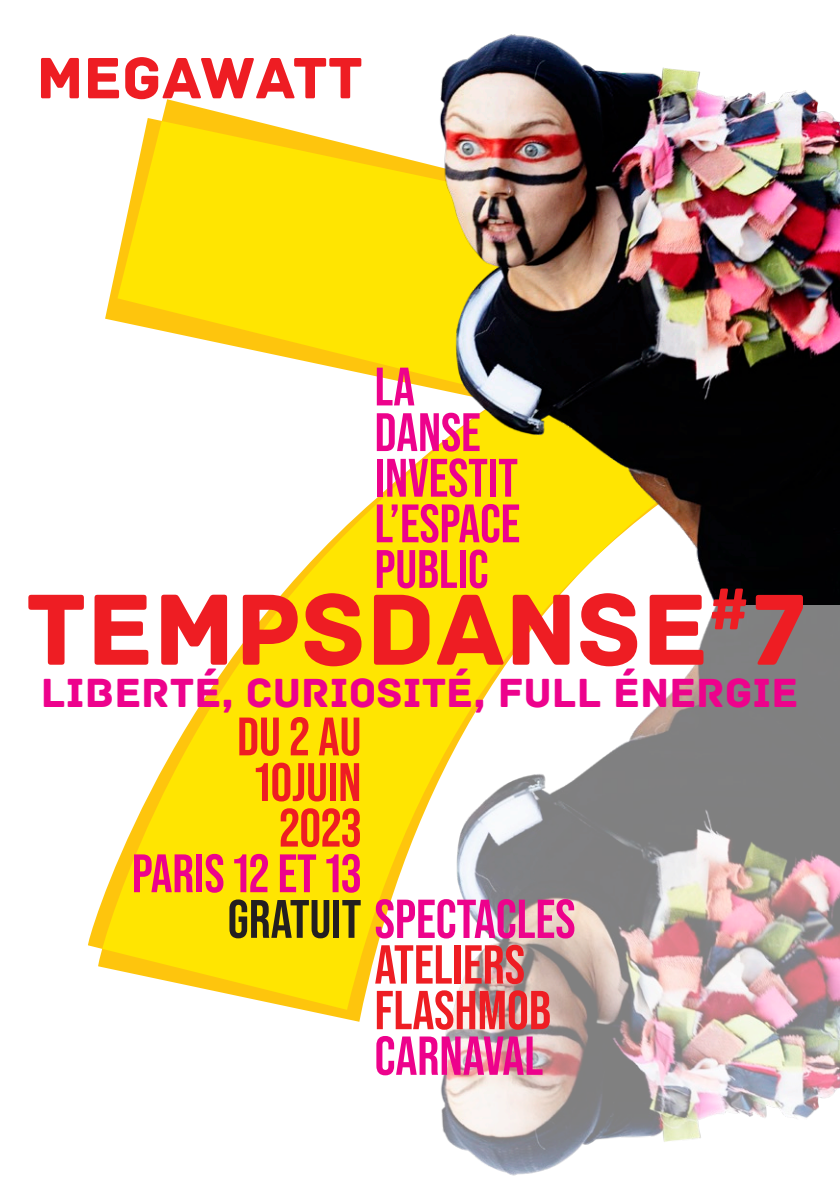
<style>
.page{position:relative;width:840px;height:1191px;background:#fff}
.page>*{position:absolute;margin:0;border:0;box-sizing:border-box;transform-origin:0 0}
.t1{font:700 54.8px "Bebas Neue Pro";color:#ed028c}
.t2{font:700 54.8px "Bebas Neue Pro";color:#ee1d23}
.t3{font:700 54px "Bebas Neue Pro";color:#ed028c}
.t4{font:700 54px/45.6px "Bebas Neue Pro";color:#ee1d23;text-align:center}
.t5{font:42.8px "Archive";color:#ed028c}
.s1{font-size:54px;color:#231f20}
</style>
<div class="page">
<svg style="left:96px;top:118px;width:139px;height:878px"></svg>
<img style="left:235px;top:34px;width:604px;height:1142px">
<svg style="left:41px;top:57px;width:320px;height:42px"></svg>
<svg style="left:28px;top:588px;width:774px;height:78px"></svg>
<p class="t3" style="left:374px;top:356px;width:42px">LA</p>
<p class="t3" style="left:374px;top:401px;width:107px">DANSE</p>
<p class="t3" style="left:374px;top:447px;width:145px">INVESTIT</p>
<p class="t3" style="left:374px;top:492px;width:147px">L’ESPACE</p>
<p class="t3" style="left:374px;top:538px;width:115px">PUBLIC</p>
<p class="t5" style="left:41px;top:667px;width:758px">LIBERTÉ, CURIOSITÉ, FULL ÉNERGIE</p>
<p class="t4" style="left:237px;top:713px;width:126px">DU 2 AU<br>10JUIN</p>
<p class="t4" style="left:279px;top:804px;width:83px">2023</p>
<p class="t3" style="left:132px;top:842px;width:231px">PARIS 12 ET 13</p>
<p class="t1" style="left:227px;top:887px;width:349px"><span class="s1">GRATUIT</span> SPECTACLES</p>
<p class="t2" style="left:374px;top:933px;width:152px">ATELIERS</p>
<p class="t2" style="left:374px;top:978px;width:178px">FLASHMOB</p>
<p class="t1" style="left:374px;top:1024px;width:170px">CARNAVAL</p>
</div>
